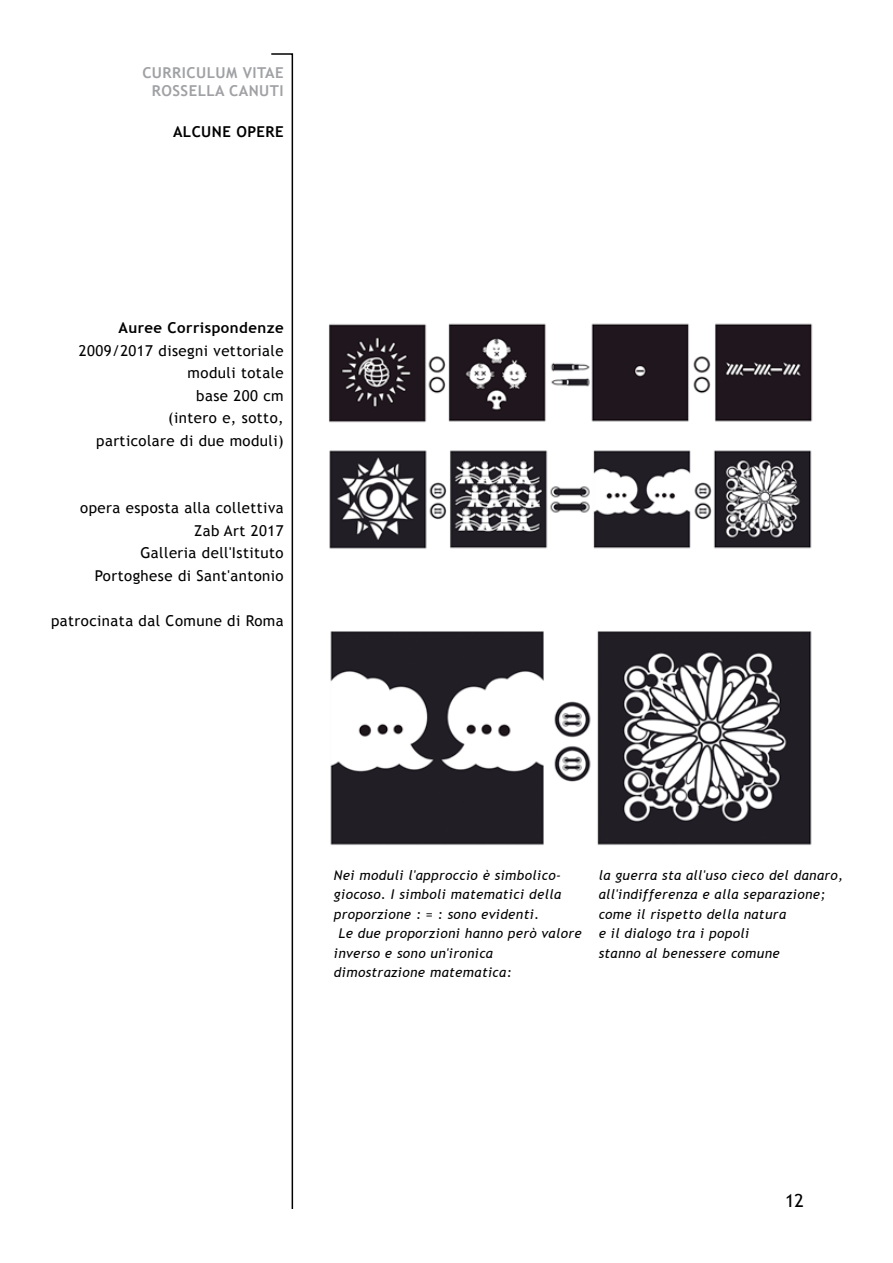
<style>
.page{position:relative;width:893px;height:1263px;background:#fff}
.page>*{position:absolute;margin:0;border:0;box-sizing:border-box;transform-origin:0 0}
.t1{font:18px "Trebuchet MS";color:#000}
.t2{font:15px/22.5px "Trebuchet MS";letter-spacing:.03em;color:#000;text-align:right}
.t3{font:700 15px "Trebuchet MS";letter-spacing:.03em;color:#000}
.t4{font:700 15px "Trebuchet MS";color:#9fa1a4}
.t5{font:italic 13.5px/19.5px "Trebuchet MS";letter-spacing:.03em;color:#000}
</style>
<div class="page">
<svg style="left:271px;top:53px;width:23px;height:1156px"></svg>
<img style="left:329px;top:323px;width:484px;height:226px">
<img style="left:330px;top:631px;width:482px;height:214px">
<p class="t4" style="left:142px;top:63px;width:11px">CURRICULU</p>
<p class="t4" style="left:226px;top:63px;width:35px">M VITAE</p>
<p class="t4" style="left:152px;top:81px;width:20px">ROSSELLA</p>
<p class="t4" style="left:229px;top:81px;width:20px">CANUTI</p>
<p class="t3" style="left:173px;top:122px;width:11px">ALCUNE</p>
<p class="t3" style="left:236px;top:122px;width:11px">OPERE</p>
<p class="t3" style="left:118px;top:318px;width:167px">AUREE CORRISPONDENZE</p>
<p class="t2" style="left:79px;top:339px;width:206px">2009/2017 disegni vettoriale moduli totale<br>base 200 cm<br>(intero e, sotto,<br>particolare di due moduli)</p>
<p class="t2" style="left:80px;top:497px;width:205px">opera esposta alla collettiva<br>Zab Art 2017<br>Galleria dell'Istituto<br>Portoghese di Sant'antonio</p>
<p class="t2" style="left:51px;top:609px;width:234px">patrocinata dal Comune di Roma</p>
<p class="t5" style="left:334px;top:865px;width:229px">Nei moduli l'approccio è simbolico-</p>
<p class="t5" style="left:334px;top:885px;width:229px">giocoso. I simboli matematici della</p>
<p class="t5" style="left:334px;top:904px;width:207px">proporzione : = : sono evidenti.</p>
<p class="t5" style="left:338px;top:924px;width:245px">Le due proporzioni hanno però valore</p>
<p class="t5" style="left:334px;top:943px;width:161px">inverso e sono un'ironica</p>
<p class="t5" style="left:334px;top:963px;width:179px">dimostrazione matematica:</p>
<p class="t5" style="left:599px;top:865px;width:246px">la guerra sta all'uso cieco del danaro, all'indifferenza e alla separazione; come il rispetto della natura<br>e il dialogo tra i popoli<br>stanno al benessere comune</p>
<h1 class="t1" style="left:785px;top:1190px;width:20px">12</h1>
</div>
